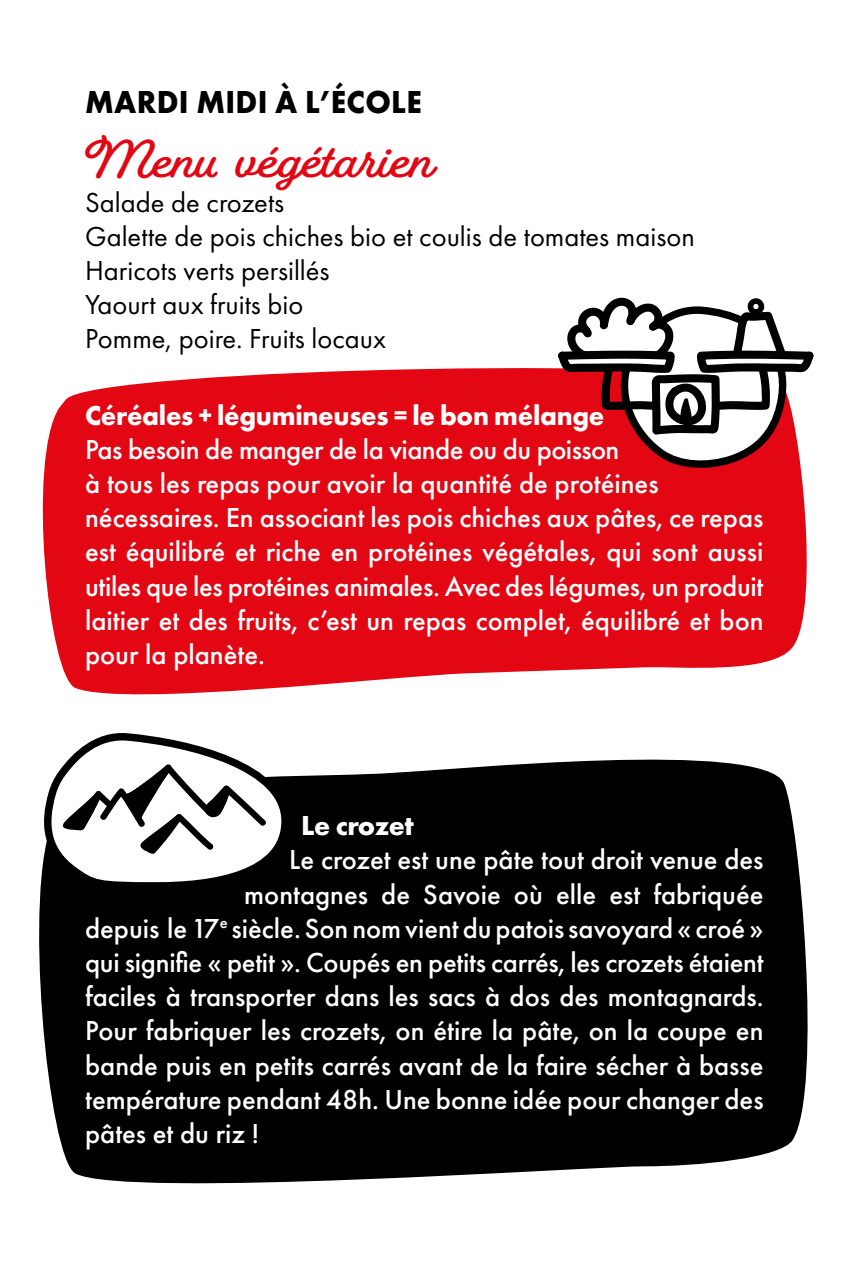
<style>
.page{position:relative;width:851px;height:1276px;background:#fff}
.page>*{position:absolute;margin:0;border:0;box-sizing:border-box;transform-origin:0 0}
.t1{font:700 48px "Fairwater Script";letter-spacing:-.02em;color:#e30613}
.t2{font:700 33px "Futura PT";letter-spacing:.01em;color:#000;scale:.95 1}
.t3{font:500 28.5px/34.2px "Futura PT";color:#fff}
.t4{font:28.5px/34.2px "Futura PT";color:#000}
.t5{font:700 28.5px "Futura PT";letter-spacing:-.01em;color:#fff;scale:.96 1}
.t6{font:700 28.5px "Futura PT";letter-spacing:-.01em;color:#fff}
</style>
<div class="page">
<svg style="left:42px;top:354px;width:772px;height:341px;background:#e62530"></svg>
<div style="left:39px;top:759px;width:769px;height:425px;background:#000"></div>
<svg style="left:557px;top:297px;width:256px;height:180px"></svg>
<svg style="left:43px;top:733px;width:249px;height:161px"></svg>
<p class="t2" style="left:85px;top:80px;width:355px">MARDI MIDI À L’ÉCOLE</p>
<h1 class="t1" style="left:85px;top:133px;width:352px">Menu végétarien</h1>
<p class="t4" style="left:85px;top:185px;width:611px">Salade de crozets<br>Galette de pois chiches bio et coulis de tomates maison<br>Haricots verts persillés<br>Yaourt aux fruits bio<br>Pomme, poire. Fruits locaux</p>
<p class="t5" style="left:85px;top:397px;width:542px">Céréales + légumineuses = le bon mélange</p>
<p class="t3" style="left:85px;top:432px;width:680px">Pas besoin de manger de la viande ou du poisson<br>à tous les repas pour avoir la quantité de protéines nécessaires. En associant les pois chiches aux pâtes, ce repas est équilibré et riche en protéines végétales, qui sont aussi utiles que les protéines animales. Avec des légumes, un produit laitier et des fruits, c’est un repas complet, équilibré et bon pour la planète.</p>
<p class="t6" style="left:301px;top:807px;width:114px">Le crozet</p>
<p class="t3" style="left:289px;top:843px;width:475px">Le crozet est une pâte tout droit venue des</p>
<p class="t3" style="left:244px;top:877px;width:520px">montagnes de Savoie où elle est fabriquée</p>
<p class="t3" style="left:85px;top:911px;width:680px">depuis le 17<sup>e</sup> siècle. Son nom vient du patois savoyard « croé »</p>
<p class="t3" style="left:85px;top:945px;width:680px">qui signifie « petit ». Coupés en petits carrés, les crozets étaient</p>
<p class="t3" style="left:85px;top:979px;width:680px">faciles à transporter dans les sacs à dos des montagnards.</p>
<p class="t3" style="left:85px;top:1014px;width:679px">Pour fabriquer les crozets, on étire la pâte, on la coupe en</p>
<p class="t3" style="left:85px;top:1048px;width:680px">bande puis en petits carrés avant de la faire sécher à basse</p>
<p class="t3" style="left:85px;top:1082px;width:680px">température pendant 48h. Une bonne idée pour changer des</p>
<p class="t3" style="left:85px;top:1116px;width:175px">pâtes et du riz !</p>
</div>
